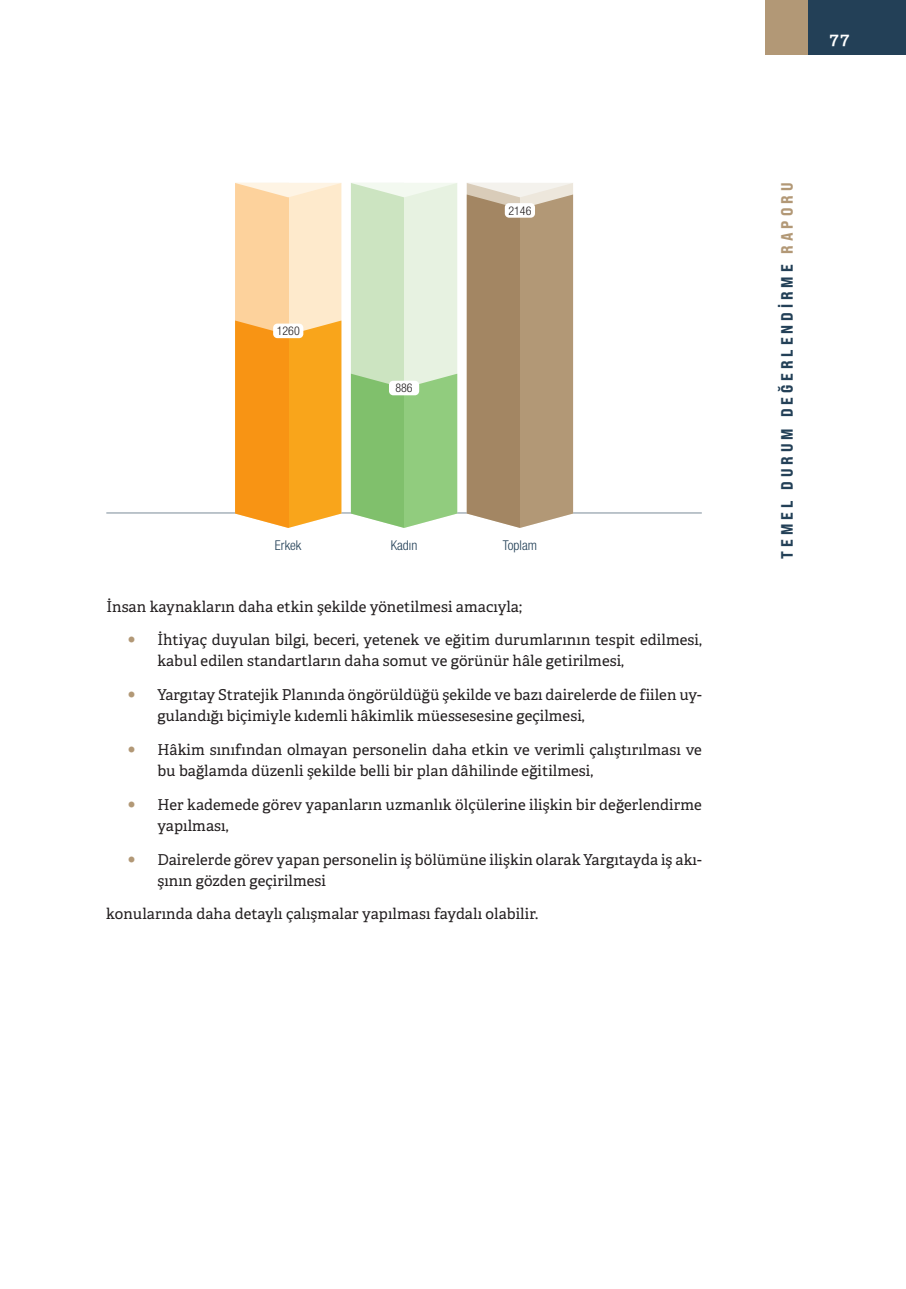
<style>
.page{position:relative;width:906px;height:1289px;background:#fff}
.page>*{position:absolute;margin:0;border:0;box-sizing:border-box;transform-origin:0 0}
.t1{font:600 18px "Adelle";color:#fff}
.t2{font:16.5px "Bebas Neue Pro Exp Eb";letter-spacing:.24em;color:#234057}
.t3{font:15px/21px "Adelle";letter-spacing:.005em;color:#231f20}
.t4{font:300 condensed 13.5px "Helvetica Neue LT Pro";color:#234057}
.t5{font:300 condensed 12px "Helvetica Neue LT Pro";color:#231f20}
.s1{color:#b29876}
</style>
<div class="page">
<div style="left:808px;top:0;width:98px;height:55px;background:#234057"></div>
<div style="left:765px;top:0;width:43px;height:55px;background:#b29876"></div>
<hr style="left:106px;top:512px;width:596px;height:1px;background:#8998a4">
<svg style="left:235px;top:183px;width:106px;height:345px;background:#faba5e"></svg>
<div style="left:273px;top:323px;width:30px;height:15px;background:#fff;border-radius:4px"></div>
<svg style="left:351px;top:183px;width:106px;height:345px;background:#badcad"></svg>
<div style="left:389px;top:381px;width:30px;height:14px;background:#fff;border-radius:4px"></div>
<svg style="left:467px;top:183px;width:106px;height:345px;background:#af9575"></svg>
<div style="left:505px;top:203px;width:30px;height:15px;background:#fff;border-radius:4px"></div>
<p class="t5" style="left:277px;top:324px;width:25px">1260</p>
<p class="t4" style="left:275px;top:537px;width:28px">Erkek</p>
<p class="t5" style="left:395px;top:381px;width:19px">886</p>
<p class="t4" style="left:391px;top:537px;width:28px">Kadın</p>
<p class="t5" style="left:508px;top:203px;width:25px">2146</p>
<p class="t4" style="left:503px;top:537px;width:36px">Toplam</p>
<p class="t3" style="left:106px;top:596px;width:417px">İnsan kaynakların daha etkin şekilde yönetilmesi amacıyla;</p>
<p class="t3" style="left:157px;top:630px;width:546px">İhtiyaç duyulan bilgi, beceri, yetenek ve eğitim durumlarının tespit edilmesi, kabul edilen standartların daha somut ve görünür hâle getirilmesi,</p>
<p class="t3" style="left:157px;top:684px;width:546px">Yargıtay Stratejik Planında öngörüldüğü şekilde ve bazı dairelerde de fiilen uy&shy;gulandığı biçimiyle kıdemli hâkimlik müessesesine geçilmesi,</p>
<p class="t3" style="left:157px;top:739px;width:546px">Hâkim sınıfından olmayan personelin daha etkin ve verimli çalıştırılması ve bu bağlamda düzenli şekilde belli bir plan dâhilinde eğitilmesi,</p>
<p class="t3" style="left:157px;top:794px;width:546px">Her kademede görev yapanların uzmanlık ölçülerine ilişkin bir değerlendirme yapılması,</p>
<p class="t3" style="left:157px;top:849px;width:546px">Dairelerde görev yapan personelin iş bölümüne ilişkin olarak Yargıtayda iş akı&shy;şının gözden geçirilmesi</p>
<p class="t3" style="left:106px;top:903px;width:433px">konularında daha detaylı çalışmalar yapılması faydalı olabilir.</p>
<p class="t1" style="left:829px;top:27px;width:21px">77</p>
<p class="t2" style="left:776px;top:558px;width:377px;rotate:-90deg">TEMEL DURUM DEĞERLENDİRME <span class="s1">RAPORU</span></p>
</div>
